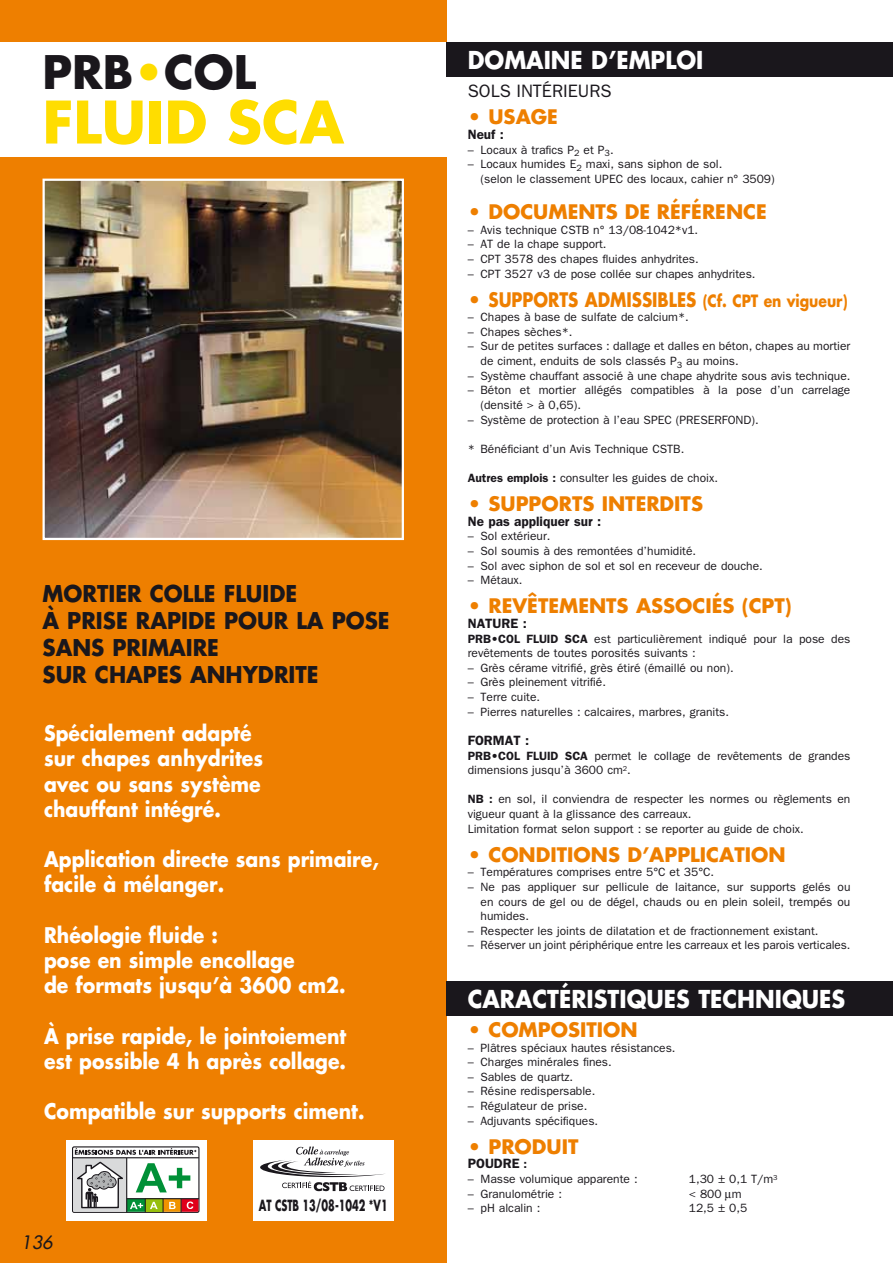
<style>
.page{position:relative;width:893px;height:1263px;background:#fff}
.page>*{position:absolute;margin:0;border:0;box-sizing:border-box;transform-origin:0 0}
.t1{font:700 57px "Futura";color:#fd0}
.t2{font:700 45px "Futura";color:#1a171c}
.t3{font:700 24px "Futura";color:#fff;scale:.93 1}
.t4{font:700 22.5px/27px "Futura";color:#1a171c;scale:.95 1}
.t5{font:700 21px/25.2px "Futura";color:#fff;scale:.9 1}
.t6{font:700 19.5px "Futura";color:#ee7f00}
.t7{font:18px "Franklin Gothic";color:#1a171c}
.t8{font:italic 18px "Futura";color:#1a171c}
.t9{font:700 15px "Futura";color:#1a171c;scale:.65 1}
.t10{font:600 13.5px "Franklin Gothic";color:#1a171c}
.t11{font:12px/14.7px "Franklin Gothic";color:#1a171c}
.s1{font-size:16.5px}
.s2{font-weight:600}
.s3{font-size:12px}
.s4{color:#fd0}
</style>
<div class="page">
<div style="left:0;top:0;width:446px;height:1263px;background:#ee7f00"></div>
<div style="left:0;top:43px;width:451px;height:114px;background:#fff"></div>
<div style="left:446px;top:43px;width:447px;height:34px;background:#1a171c"></div>
<div style="left:446px;top:981px;width:447px;height:34px;background:#1a171c"></div>
<img style="left:46px;top:182px;width:355px;height:355px">
<div style="left:43px;top:179px;width:361px;height:361px;border:2px solid #fff"></div>
<div style="left:66px;top:1140px;width:140px;height:80px;background:#fff"></div>
<div style="left:72px;top:1146px;width:127px;height:67px;border:1px solid #1a171c;border-radius:2px"></div>
<hr style="left:127px;top:1198px;width:72px;height:1px;background:#1a171c">
<hr style="left:72px;top:1157px;width:127px;height:1px;background:#1a171c">
<svg style="left:73px;top:1148px;width:125px;height:64px"></svg>
<div style="left:253px;top:1140px;width:140px;height:80px;background:#fff"></div>
<svg style="left:260px;top:1146px;width:125px;height:45px"></svg>
<h3 class="t3" style="left:468px;top:43px;width:255px">DOMAINE D’EMPLOI</h3>
<h3 class="t7" style="left:468px;top:81px;width:145px">SOLS INTÉRIEURS</h3>
<h3 class="t6" style="left:468px;top:103px;width:92px">• USAGE</h3>
<p class="t10" style="left:468px;top:126px;width:38px">Neuf :</p>
<p class="t11" style="left:468px;top:142px;width:147px">– Locaux à trafics P<sub>2</sub> et P<sub>3</sub>.</p>
<p class="t11" style="left:480px;top:156px;width:296px;text-indent:-13px">– Locaux humides E<sub>2</sub> maxi, sans siphon de sol.<br>(selon le classement UPEC des locaux, cahier n° 3509)</p>
<h3 class="t6" style="left:468px;top:198px;width:301px">• DOCUMENTS DE RÉFÉRENCE</h3>
<p class="t11" style="left:468px;top:222px;width:232px">– Avis technique CSTB n° 13/08-1042*v1.</p>
<p class="t11" style="left:468px;top:237px;width:140px">– AT de la chape support.</p>
<p class="t11" style="left:468px;top:251px;width:233px">– CPT 3578 des chapes fluides anhydrites.</p>
<p class="t11" style="left:468px;top:266px;width:289px">– CPT 3527 v3 de pose collée sur chapes anhydrites.</p>
<h3 class="t6" style="left:468px;top:286px;width:381px">• SUPPORTS ADMISSIBLES <span class="s1">(Cf. CPT en vigueur)</span></h3>
<p class="t11" style="left:468px;top:309px;width:223px">– Chapes à base de sulfate de calcium*.</p>
<p class="t11" style="left:468px;top:324px;width:106px">– Chapes sèches*.</p>
<p class="t11" style="left:480px;top:339px;width:371px;text-indent:-13px">– Sur de petites surfaces : dallage et dalles en béton, chapes au mortier de ciment, enduits de sols classés P<sub>3</sub> au moins.</p>
<p class="t11" style="left:468px;top:368px;width:384px">– Système chauffant associé à une chape ahydrite sous avis technique.</p>
<p class="t11" style="left:480px;top:383px;width:371px;text-indent:-13px">– Béton et mortier allégés compatibles à la pose d’un carrelage (densité &gt; à 0,65).</p>
<p class="t11" style="left:468px;top:412px;width:292px">– Système de protection à l’eau SPEC (PRESERFOND).</p>
<p class="t11" style="left:468px;top:441px;width:218px">* Bénéficiant d’un Avis Technique CSTB.</p>
<p class="t11" style="left:468px;top:470px;width:252px"><span class="s2">Autres emplois :</span> consulter les guides de choix.</p>
<h3 class="t6" style="left:468px;top:490px;width:237px">• SUPPORTS INTERDITS</h3>
<p class="t10" style="left:468px;top:513px;width:135px">Ne pas appliquer sur :</p>
<p class="t11" style="left:468px;top:529px;width:84px">– Sol extérieur.</p>
<p class="t11" style="left:468px;top:543px;width:230px">– Sol soumis à des remontées d’humidité.</p>
<p class="t11" style="left:468px;top:558px;width:296px">– Sol avec siphon de sol et sol en receveur de douche.</p>
<p class="t11" style="left:468px;top:572px;width:56px">– Métaux.</p>
<h3 class="t6" style="left:468px;top:592px;width:85px">• Revêtements</h3>
<h3 class="t6" style="left:636px;top:592px;width:28px">Associés</h3>
<h3 class="t6" style="left:742px;top:592px;width:51px">(CPT)</h3>
<p class="t10" style="left:468px;top:615px;width:60px">Nature :</p>
<p class="t11" style="left:468px;top:631px;width:384px"><span class="s2">PRB•COL FLUID SCA</span> est particulièrement indiqué pour la pose des revêtements de toutes porosités suivants :</p>
<p class="t11" style="left:468px;top:660px;width:267px">– Grès cérame vitrifié, grès étiré (émaillé ou non).</p>
<p class="t11" style="left:468px;top:675px;width:140px">– Grès pleinement vitrifié.</p>
<p class="t11" style="left:468px;top:689px;width:74px">– Terre cuite.</p>
<p class="t11" style="left:468px;top:704px;width:263px">– Pierres naturelles : calcaires, marbres, granits.</p>
<p class="t10" style="left:468px;top:732px;width:63px">For mat :</p>
<p class="t11" style="left:468px;top:748px;width:384px"><span class="s2">PRB•COL FLUID SCA</span> permet le collage de revêtements de grandes dimensions jusqu’à 3600 cm<sup>2</sup>.</p>
<p class="t11" style="left:468px;top:792px;width:384px"><span class="s2">NB :</span> en sol, il conviendra de respecter les normes ou règlements en vigueur quant à la glissance des carreaux.<br>Limitation format selon support : se reporter au guide de choix.</p>
<h3 class="t6" style="left:468px;top:841px;width:48px">• Conditions</h3>
<h3 class="t6" style="left:627px;top:841px;width:86px">d’Application</h3>
<p class="t11" style="left:468px;top:865px;width:248px">– Températures comprises entre 5°C et 35°C.</p>
<p class="t11" style="left:480px;top:879px;width:371px;text-align:justify;text-indent:-13px">– Ne pas appliquer sur pellicule de laitance, sur supports gelés ou en cours de gel ou de dégel, chauds ou en plein soleil, trempés ou humides.</p>
<p class="t11" style="left:468px;top:923px;width:352px">– Respecter les joints de dilatation et de fractionnement existant.</p>
<p class="t11" style="left:468px;top:938px;width:384px">– Réserver un joint périphérique entre les carreaux et les parois verticales.</p>
<h3 class="t3" style="left:468px;top:982px;width:407px">CARACTÉRISTIQUES TECHNIQUES</h3>
<h3 class="t6" style="left:468px;top:1016px;width:171px">• COMPOSITION</h3>
<p class="t11" style="left:468px;top:1040px;width:209px">– Plâtres spéciaux hautes résistances.</p>
<p class="t11" style="left:468px;top:1054px;width:146px">– Charges minérales fines.</p>
<p class="t11" style="left:468px;top:1069px;width:107px">– Sables de quartz.</p>
<p class="t11" style="left:468px;top:1084px;width:129px">– Résine redispersable.</p>
<p class="t11" style="left:468px;top:1098px;width:121px">– Régulateur de prise.</p>
<p class="t11" style="left:468px;top:1113px;width:132px">– Adjuvants spécifiques.</p>
<h3 class="t6" style="left:468px;top:1133px;width:112px">• PRODUIT</h3>
<p class="t10" style="left:468px;top:1156px;width:61px">POUDRE <span class="s3">:</span></p>
<p class="t11" style="left:468px;top:1171px;width:171px">– Masse volumique apparente :</p>
<p class="t11" style="left:689px;top:1171px;width:90px">1,30 ± 0,1 T/m<sup>3</sup></p>
<p class="t11" style="left:468px;top:1186px;width:96px">– Granulométrie :</p>
<p class="t11" style="left:689px;top:1186px;width:54px">&lt; 800 m</p>
<h2 class="t2" style="left:43px;top:41px;width:215px">PRB<span class="s4">•</span>COL</h2>
<h1 class="t1" style="left:43px;top:83px;width:303px">FLUID SCA</h1>
<h3 class="t4" style="left:43px;top:579px;width:367px">MORTIER COLLE FLUIDE<br>À PRISE RAPIDE POUR LA POSE<br>SANS PRIMAIRE<br>SUR CHAPES ANHYDRITE</h3>
<h3 class="t5" style="left:44px;top:720px;width:245px">Spécialement adapté sur chapes anhydrites avec ou sans système chauffant intégré.</h3>
<h3 class="t5" style="left:44px;top:846px;width:374px">Application directe sans primaire, facile à mélanger.</h3>
<h3 class="t5" style="left:44px;top:922px;width:337px">Rhéologie fluide :<br>pose en simple encollage<br>de formats jusqu’à 3600 cm2.</h3>
<h3 class="t5" style="left:44px;top:1022px;width:337px">À prise rapide, le jointoiement est possible 4 h après collage.</h3>
<h3 class="t5" style="left:44px;top:1098px;width:358px">Compatible sur supports ciment.</h3>
<p class="t9" style="left:259px;top:1195px;width:200px">AT CSTB 13/08-1042 *V1</p>
<p class="t11" style="left:468px;top:1200px;width:74px">– pH alcalin :</p>
<p class="t11" style="left:689px;top:1200px;width:60px">12,5 ± 0,5</p>
<h3 class="t8" style="left:21px;top:1230px;width:33px">136</h3>
</div>
